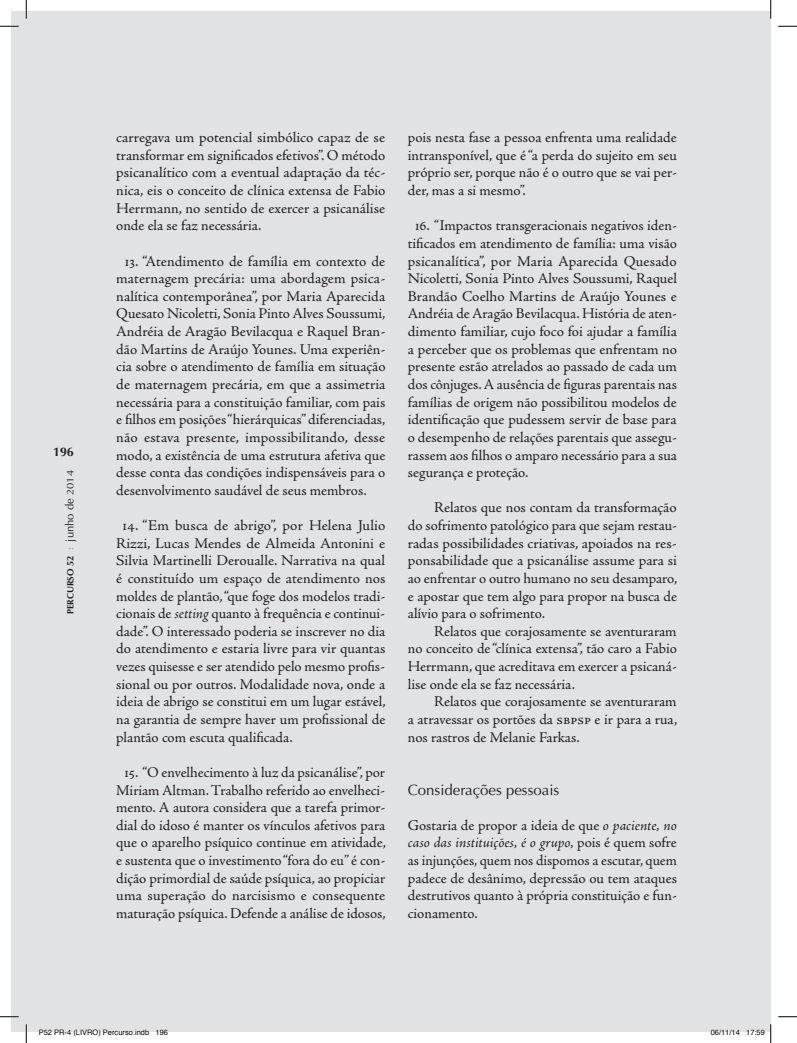
<style>
.page{position:relative;width:797px;height:1043px;background:#fff}
.page>*{position:absolute;margin:0;border:0;box-sizing:border-box;transform-origin:0 0}
.t1{font:15px/17.6px "Adobe Jenson Pro";color:#231f20;text-align:justify}
.t2{font:15px "Optima LT Std";color:#231f20}
.t3{font:700 12.5px "Optima LT Std";color:#231f20}
.t4{font:9px "Optima LT Std Bold SC800";color:#231f20}
.t5{font:7.5px "Helvetica";color:#000}
.s1{font-size:9.38px}
.s2{font-family:"Adobe Jenson Pro";font-size:11.25px;color:#939598}
.s3{font-family:"Optima LT Std";font-size:11.25px}
.s4{font-family:"Optima LT Std";font-size:9.62px}
.s5{font-style:italic}
</style>
<div class="page">
<div style="left:11px;top:11px;width:759px;height:1020px;background:#e1e2e4"></div>
<svg style="left:0;top:25px;width:19px;height:2px"></svg>
<svg style="left:778px;top:25px;width:19px;height:2px"></svg>
<svg style="left:0;top:1016px;width:19px;height:1px"></svg>
<svg style="left:778px;top:1016px;width:19px;height:1px"></svg>
<svg style="left:25px;top:0;width:2px;height:19px"></svg>
<svg style="left:25px;top:1024px;width:2px;height:18px"></svg>
<svg style="left:770px;top:0;width:1px;height:19px"></svg>
<svg style="left:39px;top:1029px;width:108px;height:3px"></svg>
<svg style="left:710px;top:1029px;width:30px;height:3px"></svg>
<svg style="left:746px;top:1024px;width:25px;height:18px"></svg>
<p class="t3" style="left:53px;top:445px;width:22px">196</p>
<p class="t4" style="left:65px;top:614px;width:146px;rotate:-90deg">percurso <span class="s1">52</span> <span class="s2">:</span> <span class="s3">junho de</span> <span class="s4">2014</span></p>
<p class="t1" style="left:116px;top:129px;width:271px">carregava um potencial simbólico capaz de se transformar em significados efetivos”. O método psicanalítico com a eventual adaptação da téc&shy;nica, eis o conceito de clínica extensa de Fabio Herrmann, no sentido de exercer a psicanálise onde ela se faz necessária.</p>
<p class="t1" style="left:116px;top:252px;width:271px;text-indent:8px">13. “Atendimento de família em contexto de maternagem precária: uma abordagem psica&shy;nalítica contemporânea”, por Maria Aparecida Quesato Nicoletti, Sonia Pinto Alves Soussumi, Andréia de Aragão Bevilacqua e Raquel Bran&shy;dão Martins de Araújo Younes. Uma experiên&shy;cia sobre o atendimento de família em situação de maternagem precária, em que a assimetria necessária para a constituição familiar, com pais e filhos em posições “hierárquicas” diferenciadas, não estava presente, impossibilitando, desse modo, a existência de uma estrutura afetiva que desse conta das condições indispensáveis para o desenvolvimento saudável de seus membros.</p>
<p class="t1" style="left:116px;top:517px;width:271px;text-indent:6px">14. “Em busca de abrigo”, por Helena Julio Rizzi, Lucas Mendes de Almeida Antonini e Silvia Martinelli Deroualle. Narrativa na qual é constituído um espaço de atendimento nos moldes de plantão, “que foge dos modelos tradi&shy;cionais de <span class="s5">setting</span> quanto à frequência e continui&shy;dade”. O interessado poderia se inscrever no dia do atendimento e estaria livre para vir quantas vezes quisesse e ser atendido pelo mesmo profis&shy;sional ou por outros. Modalidade nova, onde a ideia de abrigo se constitui em um lugar estável, na garantia de sempre haver um profissional de plantão com escuta qualificada.</p>
<p class="t1" style="left:116px;top:763px;width:271px;text-align:center">15. “O envelhecimento à luz da psicanálise”, por Miriam Altman. Trabalho referido ao envelheci&shy;mento. A autora considera que a tarefa primor&shy;dial do idoso é manter os vínculos afetivos para que o aparelho psíquico continue em atividade, e sustenta que o investimento “fora do eu” é con&shy;dição primordial de saúde psíquica, ao propiciar uma superação do narcisismo e consequente maturação psíquica. Defende a análise de idosos,</p>
<p class="t1" style="left:408px;top:129px;width:270px">pois nesta fase a pessoa enfrenta uma realidade intransponível, que é “a perda do sujeito em seu próprio ser, porque não é o outro que se vai per&shy;der, mas a si mesmo”.</p>
<p class="t1" style="left:408px;top:217px;width:271px;text-indent:7px">16. “Impactos transgeracionais negativos iden&shy;tificados em atendimento de família: uma visão psicanalítica”, por Maria Aparecida Quesado Nicoletti, Sonia Pinto Alves Soussumi, Raquel Brandão Coelho Martins de Araújo Younes e Andréia de Aragão Bevilacqua. História de aten&shy;dimento familiar, cujo foco foi ajudar a família a perceber que os problemas que enfrentam no presente estão atrelados ao passado de cada um dos cônjuges. A ausência de figuras parentais nas famílias de origem não possibilitou modelos de identificação que pudessem servir de base para o desempenho de relações parentais que assegu&shy;rassem aos filhos o amparo necessário para a sua segurança e proteção.</p>
<p class="t1" style="left:408px;top:499px;width:271px;text-indent:26px">Relatos que nos contam da transformação do sofrimento patológico para que sejam restau&shy;radas possibilidades criativas, apoiados na res&shy;ponsabilidade que a psicanálise assume para si ao enfrentar o outro humano no seu desamparo, e apostar que tem algo para propor na busca de alívio para o sofrimento.</p>
<p class="t1" style="left:408px;top:622px;width:270px;text-indent:26px">Relatos que corajosamente se aventuraram no conceito de “clínica extensa”, tão caro a Fabio Herrmann, que acreditava em exercer a psicaná&shy;lise onde ela se faz necessária.</p>
<p class="t1" style="left:408px;top:693px;width:271px;text-indent:26px">Relatos que corajosamente se aventuraram a atravessar os portões da sbpsp e ir para a rua, nos rastros de Melanie Farkas.</p>
<p class="t2" style="left:408px;top:780px;width:153px">Considerações pessoais</p>
<p class="t1" style="left:408px;top:816px;width:271px">Gostaria de propor a ideia de que <span class="s5">o paciente, no caso das instituições, é o grupo,</span> pois é quem sofre as injunções, quem nos dispomos a escutar, quem padece de desânimo, depressão ou tem ataques destrutivos quanto à própria constituição e fun&shy;cionamento.</p>
<p class="t5" style="left:39px;top:1027px;width:131px">P52 PR-4 (LIVRO) Percurso.indb 196</p>
<p class="t5" style="left:710px;top:1027px;width:56px">06/11/14 17:59</p>
</div>
